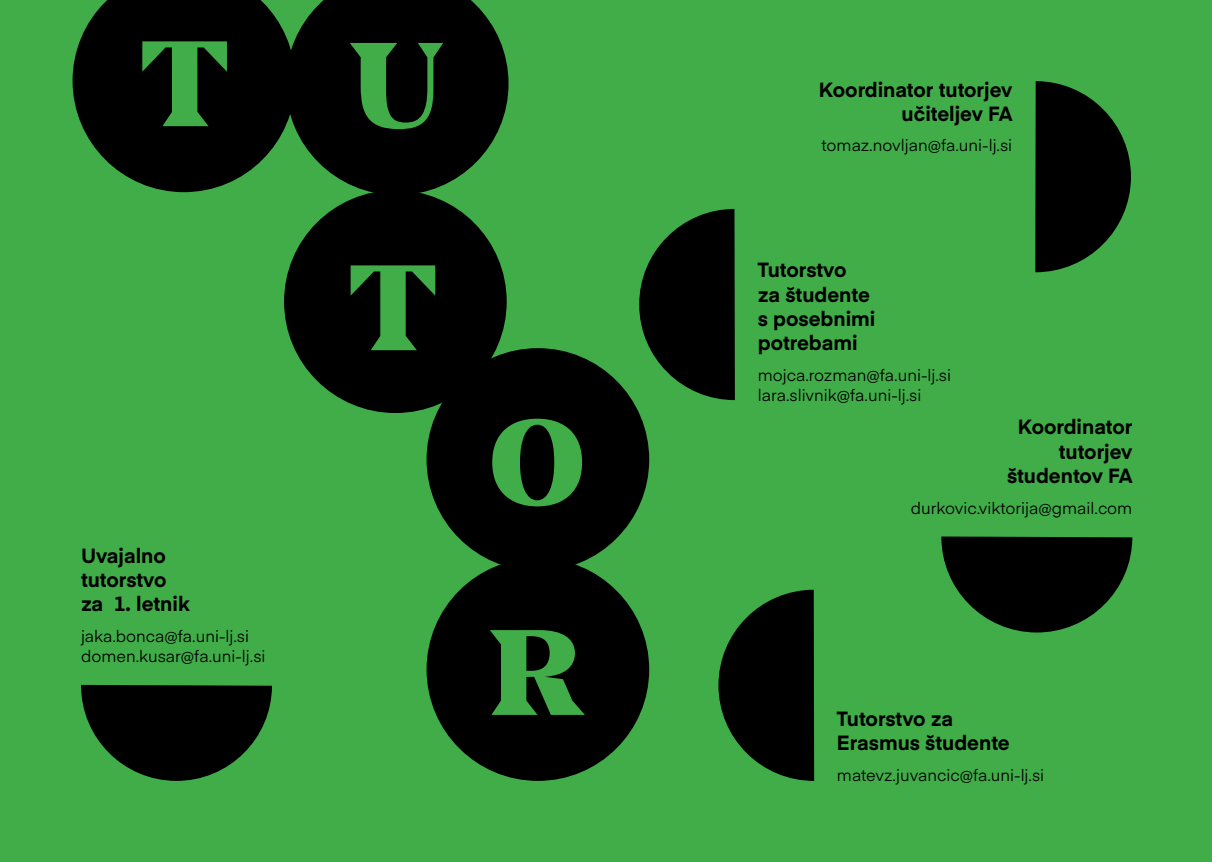
<style>
.page{position:relative;width:1212px;height:862px;background:#fff}
.page>*{position:absolute;margin:0;border:0;box-sizing:border-box;transform-origin:0 0}
.t1{font:121.05px "Blaak Black PERSONALUSE";color:#41ad49}
.t2{font:700 20.25px/24.3px "Eina 01";color:#000}
.t3{font:16.2px/20.2px "Eina 01";color:#000}
</style>
<div class="page">
<div style="left:0;top:0;width:1212px;height:861px;background:#41ad49"></div>
<svg style="left:73px;top:0;width:213px;height:192px;background:#09180a"></svg>
<svg style="left:286px;top:0;width:222px;height:195px;fill:#000"></svg>
<div style="left:426px;top:348px;width:223px;height:222px;background:#000;border-radius:50%"></div>
<div style="left:284px;top:190px;width:223px;height:223px;background:#000;border-radius:50%"></div>
<div style="left:426px;top:557px;width:223px;height:223px;background:#000;border-radius:50%"></div>
<svg style="left:941px;top:536px;width:191px;height:96px"></svg>
<svg style="left:81px;top:684px;width:191px;height:96px"></svg>
<svg style="left:718px;top:589px;width:96px;height:191px"></svg>
<svg style="left:1035px;top:81px;width:96px;height:191px"></svg>
<svg style="left:639px;top:209px;width:96px;height:191px"></svg>
<h1 class="t1" style="left:140px;top:7px;width:87px">T</h1>
<p class="t2" style="left:81px;top:541px;width:110px">Uvajalno tutorstvo za 1. letnik</p>
<p class="t3" style="left:81px;top:624px;width:186px">jaka.bonca@fa.uni-lj.si domen.kusar@fa.uni-lj.si</p>
<h1 class="t1" style="left:348px;top:9px;width:96px">U</h1>
<h1 class="t1" style="left:349px;top:231px;width:87px">T</h1>
<h1 class="t1" style="left:490px;top:385px;width:95px">O</h1>
<h1 class="t1" style="left:488px;top:595px;width:94px">R</h1>
<p class="t2" style="left:819px;top:76px;width:195px;text-align:right">Koordinator tutorjev učiteljev FA</p>
<p class="t3" style="left:821px;top:134px;width:192px">tomaz.novljan@fa.uni-lj.si</p>
<p class="t2" style="left:758px;top:257px;width:119px">Tutorstvo<br>za študente s posebnimi potrebami</p>
<p class="t3" style="left:758px;top:363px;width:195px">mojca.rozman@fa.uni-lj.si lara.slivnik@fa.uni-lj.si</p>
<p class="t2" style="left:1007px;top:413px;width:127px;text-align:right">Koordinator tutorjev študentov FA</p>
<p class="t3" style="left:911px;top:496px;width:223px">durkovic.viktorija@gmail.com</p>
<p class="t2" style="left:837px;top:705px;width:174px">Tutorstvo za<br>Erasmus študente</p>
<p class="t3" style="left:837px;top:763px;width:209px">matevz.juvancic@fa.uni-lj.si</p>
</div>
